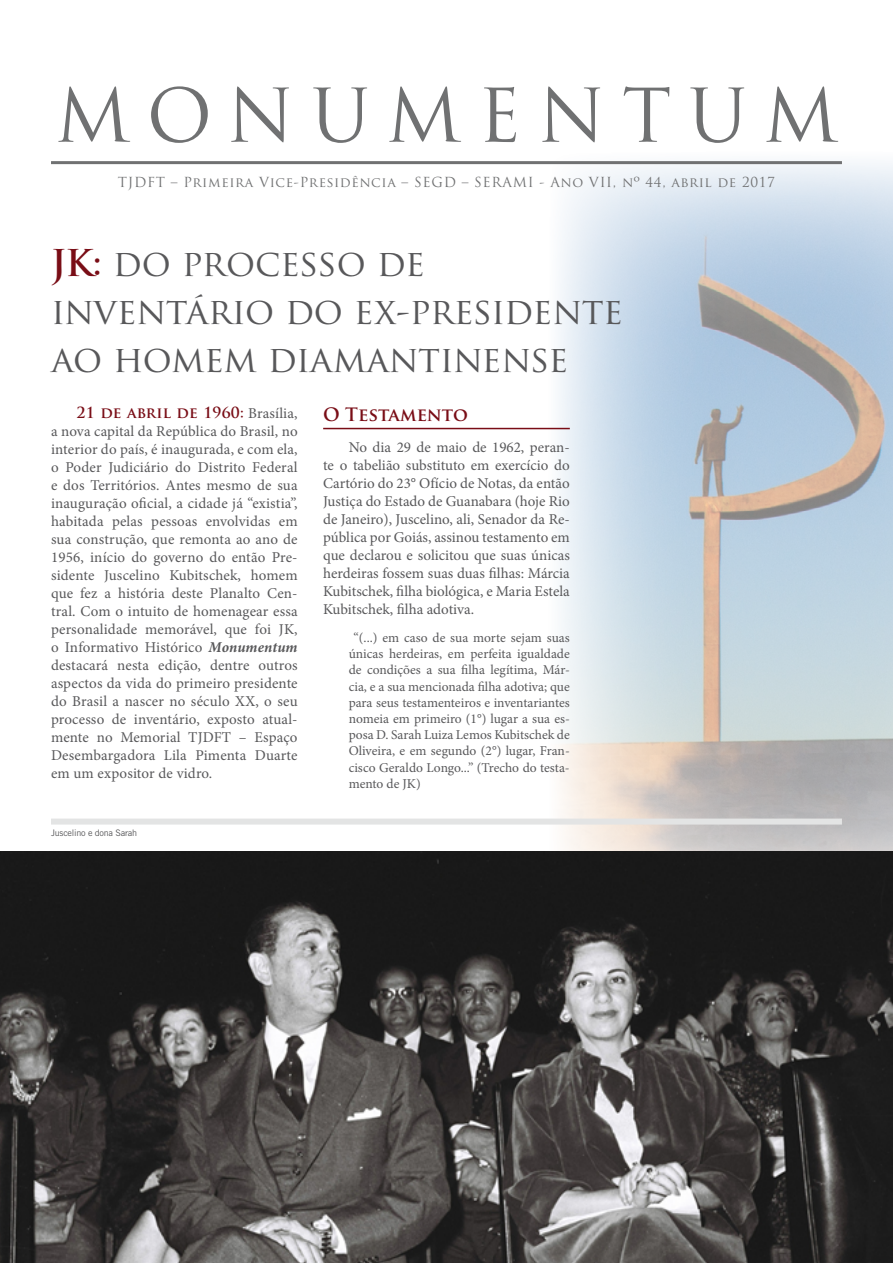
<style>
.page{position:relative;width:893px;height:1263px;background:#fff}
.page>*{position:absolute;margin:0;border:0;box-sizing:border-box;transform-origin:0 0}
.t1{font:72px "Trajan Pro";letter-spacing:.225em;color:#707172}
.t2{font:36px/48px "Trajan Pro";letter-spacing:-.01em;color:#58585a}
.t3{font:700 18px "Trajan Pro";color:#790d16}
.t4{font:15px/18px "Minion Pro";letter-spacing:.005em;color:#58585a;text-align:justify}
.t5{font:700 15px "Trajan Pro";letter-spacing:.01em;color:#790d16}
.t6{font:13.5px/16.2px "Minion Pro";color:#58585a;text-align:justify}
.t7{font:13.5px "Trajan Pro";letter-spacing:.05em;color:#707172}
.t8{font:9px "Trade Gothic LT Std";letter-spacing:-.025em;color:#58585a}
.s1{font-weight:700;color:#790d16}
.s2{font-family:"Minion Pro";font-weight:400;color:#58585a}
.s3{font-weight:700;font-style:italic}
</style>
<div class="page">
<img style="left:548px;top:163px;width:345px;height:688px">
<hr style="left:51px;top:161px;width:791px;height:3px;background:#707172">
<hr style="left:323px;top:428px;width:247px;height:1px;background:#790d16">
<div style="left:51px;top:818px;width:791px;height:6px;background:#e3e4e4"></div>
<img style="left:0;top:851px;width:893px;height:412px">
<h1 class="t1" style="left:55px;top:70px;width:785px">MONUMENTUM</h1>
<p class="t7" style="left:118px;top:173px;width:658px">TJDFT – Primeira Vice-Presidência – SEGD – SERAMI - Ano VII, nº 44, abril de 2017</p>
<h2 class="t2" style="left:51px;top:239px;width:574px"><span class="s1">JK:</span> do processo de inventário do ex-presidente ao homem diamantinense</h2>
<p class="t5" style="left:77px;top:404px;width:223px">21 de abril de 1960: <span class="s2">Brasília,</span></p>
<p class="t4" style="left:51px;top:423px;width:248px">a nova capital da República do Brasil, no interior do país, é inaugurada, e com ela, o Poder Judiciário do Distrito Federal e dos Territórios. Antes mesmo de sua inauguração oficial, a cidade já “existia”, habitada pelas pessoas envolvidas em sua construção, que remonta ao ano de 1956, início do governo do então Pre&shy;sidente Juscelino Kubitschek, homem que fez a história deste Planalto Cen&shy;tral. Com o intuito de homenagear essa personalidade memorável, que foi JK, o Informativo Histórico <span class="s3">Monumentum </span>destacará nesta edição, dentre outros aspectos da vida do primeiro presidente do Brasil a nascer no século XX, o seu processo de inventário, exposto atual&shy;mente no Memorial TJDFT – Espaço Desembargadora Lila Pimenta Duarte em um expositor de vidro.</p>
<p class="t3" style="left:323px;top:404px;width:146px">O Testamento</p>
<p class="t4" style="left:323px;top:438px;width:248px;text-indent:26px">No dia 29 de maio de 1962, peran&shy;te o tabelião substituto em exercício do Cartório do 23° Ofício de Notas, da então Justiça do Estado de Guanabara (hoje Rio de Janeiro), Juscelino, ali, Senador da Re&shy;pública por Goiás, assinou testamento em que declarou e solicitou que suas únicas herdeiras fossem suas duas filhas: Márcia Kubitschek, filha biológica, e Maria Estela Kubitschek, filha adotiva.</p>
<p class="t6" style="left:349px;top:630px;width:223px;text-indent:5px">“(...) em caso de sua morte sejam suas únicas herdeiras, em perfeita igualdade de condições a sua filha legítima, Már&shy;cia, e a sua mencionada filha adotiva; que para seus testamenteiros e inventariantes nomeia em primeiro (1°) lugar a sua es&shy;posa D. Sarah Luiza Lemos Kubitschek de Oliveira, e em segundo (2°) lugar, Fran&shy;cisco Geraldo Longo...” (Trecho do testa&shy;mento de JK)</p>
<p class="t8" style="left:51px;top:827px;width:88px">Juscelino e dona Sarah</p>
</div>
